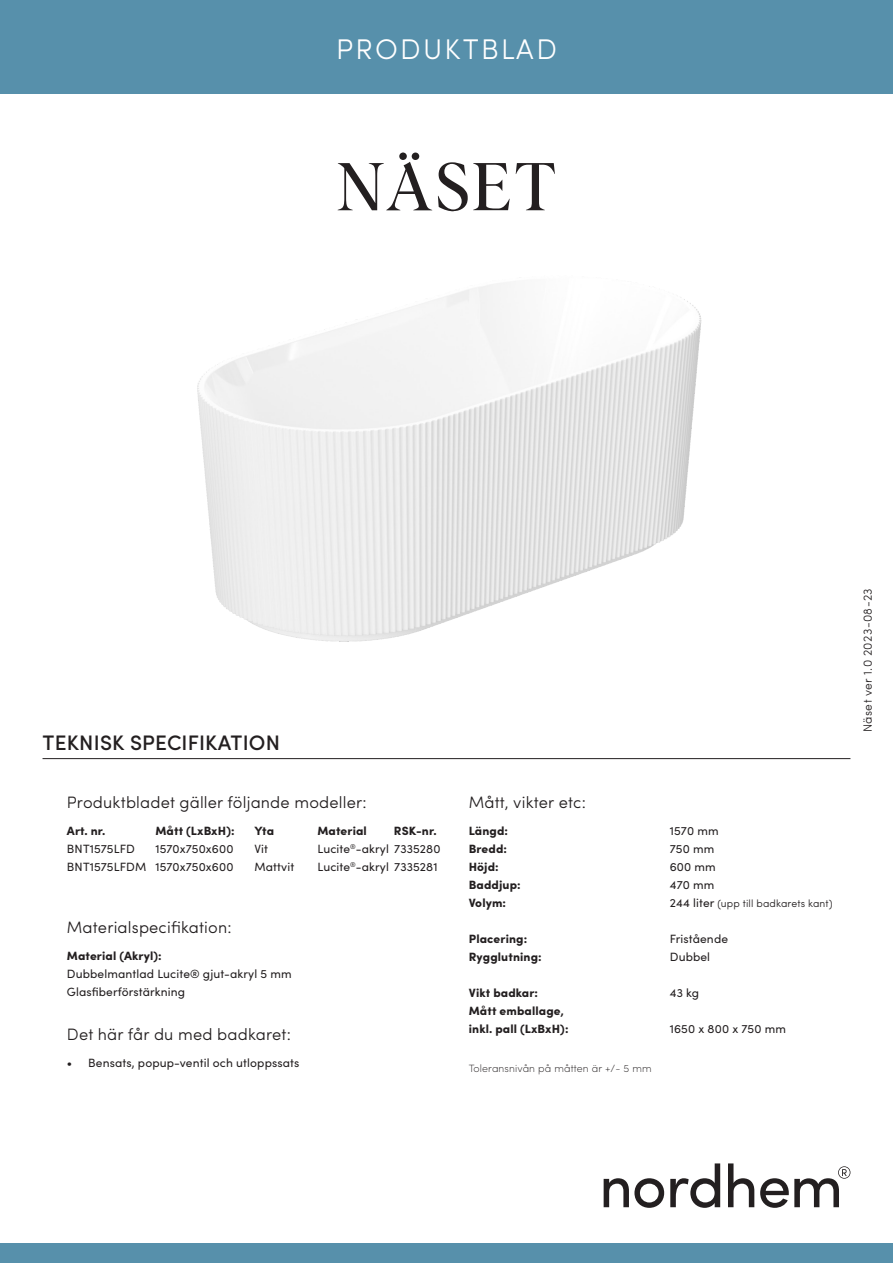
<style>
.page{position:relative;width:893px;height:1263px;background:#fff}
.page>*{position:absolute;margin:0;border:0;box-sizing:border-box;transform-origin:0 0}
.Ingress_centrerat{font:66px "Albra";letter-spacing:.015em;color:#231f20}
.Ingress_centrerat-2{font:300 28.5px "Sofia Pro";letter-spacing:.08em;color:#fff}
.sid_2_h2_blå_med_linje{font:500 21px "Sofia Pro";letter-spacing:.01em;color:#231f20}
.Ingress_centrerat-3{font:300 16.5px "Sofia Pro";letter-spacing:.01em;color:#231f20}
.sid_2_fakta{font:300 16.5px "Sofia Pro";letter-spacing:.01em;color:#231f20}
.sid_2_fakta-2{font:12px "Sofia Pro";letter-spacing:.01em;color:#231f20}
.sid_2_fakta-3{font:900 12px "Sofia Pro";letter-spacing:.01em;color:#231f20}
.versionsnummer{font:300 12px "Sofia Pro";letter-spacing:.03em;color:#231f20}
.sid_2_fakta-4{font:300 10.5px "Sofia Pro";letter-spacing:.01em;color:#231f20}
.sid_2_fakta-5{font:200 10.5px "Sofia Pro";letter-spacing:.01em;color:#231f20}
.s1{font-weight:400;font-size:12px}
</style>
<div class="page">
<svg style="left:604px;top:1178px;width:60px;height:30px"></svg>
<svg style="left:670px;top:1163px;width:50px;height:45px"></svg>
<svg style="left:728px;top:1163px;width:26px;height:44px"></svg>
<svg style="left:760px;top:1166px;width:90px;height:42px"></svg>
<div style="left:0;top:1244px;width:893px;height:19px;background:#5790ab"></div>
<div style="left:0;top:0;width:893px;height:94px;background:#5790ab"></div>
<img style="left:197px;top:283px;width:505px;height:359px">
<hr style="left:43px;top:758px;width:807px;height:1px;background:#231f20">
<p class="Ingress_centrerat-2" style="left:336px;top:28px;width:222px">PRODUKTBLAD</p>
<p class="Ingress_centrerat" style="left:336px;top:139px;width:222px">NÄSET</p>
<p class="sid_2_h2_blå_med_linje" style="left:43px;top:727px;width:239px">TEKNISK SPECIFIKATION</p>
<p class="Ingress_centrerat-3" style="left:67px;top:790px;width:301px">Produktbladet gäller följande modeller:</p>
<p class="sid_2_fakta-3" style="left:67px;top:821px;width:40px">Art. nr.</p>
<p class="sid_2_fakta-3" style="left:155px;top:821px;width:81px">Mått (LxBxH):</p>
<p class="sid_2_fakta-3" style="left:254px;top:821px;width:21px">Yta</p>
<p class="sid_2_fakta-3" style="left:317px;top:821px;width:51px">Material</p>
<p class="sid_2_fakta-3" style="left:394px;top:821px;width:44px">RSK-nr.</p>
<p class="sid_2_fakta-2" style="left:67px;top:840px;width:69px">BNT1575LFD</p>
<p class="sid_2_fakta-2" style="left:155px;top:840px;width:79px">1570x750x600</p>
<p class="sid_2_fakta-2" style="left:254px;top:840px;width:15px">Vit</p>
<p class="sid_2_fakta-2" style="left:317px;top:840px;width:124px">Lucite<sup>®</sup>-akryl 7335280</p>
<p class="sid_2_fakta-2" style="left:67px;top:858px;width:168px">BNT1575LFDM 1570x750x600</p>
<p class="sid_2_fakta-2" style="left:254px;top:858px;width:41px">Mattvit</p>
<p class="sid_2_fakta-2" style="left:317px;top:858px;width:122px">Lucite<sup>®</sup>-akryl 7335281</p>
<p class="sid_2_fakta" style="left:67px;top:915px;width:166px">Materialspecifikation:</p>
<p class="sid_2_fakta-3" style="left:67px;top:946px;width:96px">Material (Akryl):</p>
<p class="sid_2_fakta-2" style="left:67px;top:965px;width:226px">Dubbelmantlad Lucite® gjut-akryl 5 mm</p>
<p class="sid_2_fakta-2" style="left:67px;top:983px;width:120px">Glasfiberförstärkning</p>
<p class="sid_2_fakta" style="left:67px;top:1022px;width:226px">Det här får du med badkaret:</p>
<p class="sid_2_fakta-2" style="left:67px;top:1054px;width:234px">• Bensats, popup-ventil och utloppssats</p>
<p class="Ingress_centrerat-3" style="left:469px;top:790px;width:119px">Mått, vikter etc:</p>
<p class="sid_2_fakta-3" style="left:469px;top:821px;width:41px">Längd:</p>
<p class="sid_2_fakta-2" style="left:670px;top:822px;width:50px">1570 mm</p>
<p class="sid_2_fakta-3" style="left:469px;top:839px;width:40px">Bredd:</p>
<p class="sid_2_fakta-2" style="left:670px;top:840px;width:46px">750 mm</p>
<p class="sid_2_fakta-3" style="left:469px;top:857px;width:31px">Höjd:</p>
<p class="sid_2_fakta-2" style="left:670px;top:858px;width:47px">600 mm</p>
<p class="sid_2_fakta-3" style="left:469px;top:875px;width:53px">Baddjup:</p>
<p class="sid_2_fakta-2" style="left:670px;top:876px;width:46px">470 mm</p>
<p class="sid_2_fakta-3" style="left:469px;top:893px;width:39px">Volym:</p>
<p class="sid_2_fakta-4" style="left:670px;top:895px;width:164px"><span class="s1">244 liter</span> (upp till badkarets kant)</p>
<p class="sid_2_fakta-3" style="left:469px;top:929px;width:60px">Placering:</p>
<p class="sid_2_fakta-2" style="left:670px;top:930px;width:60px">Fristående</p>
<p class="sid_2_fakta-3" style="left:469px;top:947px;width:74px">Rygglutning:</p>
<p class="sid_2_fakta-2" style="left:670px;top:948px;width:42px">Dubbel</p>
<p class="sid_2_fakta-3" style="left:469px;top:983px;width:71px">Vikt badkar:</p>
<p class="sid_2_fakta-2" style="left:670px;top:984px;width:31px">43 kg</p>
<p class="sid_2_fakta-3" style="left:469px;top:1001px;width:97px">Mått emballage,</p>
<p class="sid_2_fakta-3" style="left:469px;top:1019px;width:101px">inkl. pall (LxBxH):</p>
<p class="sid_2_fakta-2" style="left:670px;top:1020px;width:118px">1650 x 800 x 750 mm</p>
<p class="sid_2_fakta-5" style="left:469px;top:1061px;width:184px">Toleransnivån på måtten är +/- 5 mm</p>
<p class="versionsnummer" style="left:859px;top:732px;width:145px;rotate:-90deg">Näset ver 1.0 2023-08-23</p>
</div>
